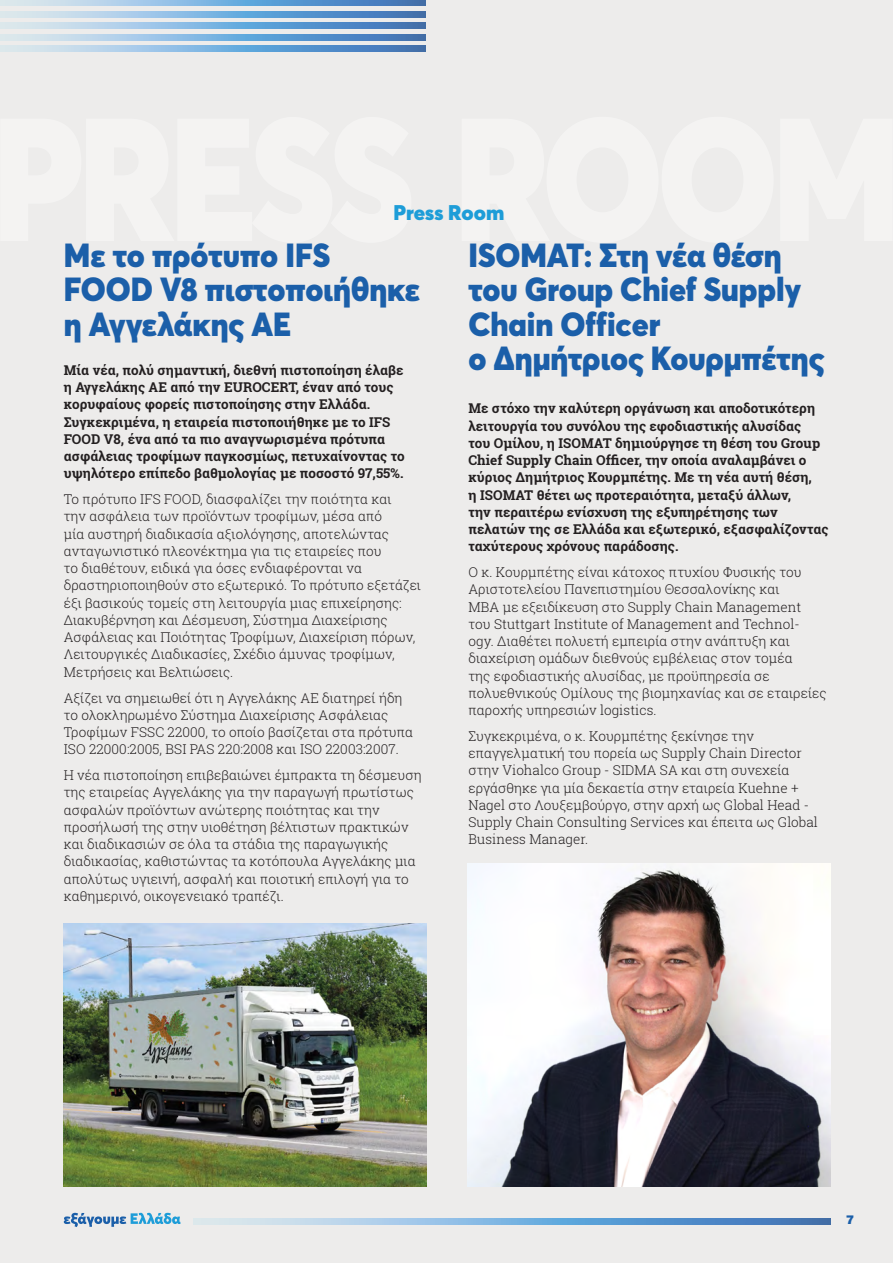
<style>
.page{position:relative;width:893px;height:1263px;background:#edeceb}
.page>*{position:absolute;margin:0;border:0;box-sizing:border-box;transform-origin:0 0}
.t1{font:900 33px/34.5px "Averta";letter-spacing:-.005em;color:#1b5fa9;scale:.95 1}
.t2{font:900 21px "Averta";color:#1e9dd8}
.t3{font:300 13.5px/17.2px "Roboto Slab";letter-spacing:.005em;color:#231f20}
.t4{font:700 13.5px/17.2px "Roboto Slab";letter-spacing:.005em;color:#231f20}
.t5{font:900 12px "UB Helvetica";color:#1b5fa9}
</style>
<div class="page">
<svg style="left:0;top:0;width:426px;height:6px"></svg>
<svg style="left:0;top:23px;width:426px;height:6px"></svg>
<svg style="left:0;top:46px;width:426px;height:5px"></svg>
<svg style="left:0;top:11px;width:426px;height:6px"></svg>
<svg style="left:0;top:34px;width:426px;height:6px"></svg>
<svg style="left:64px;top:1213px;width:117px;height:14px"></svg>
<svg style="left:194px;top:1219px;width:637px;height:5px"></svg>
<img style="left:468px;top:864px;width:363px;height:322px">
<img style="left:63px;top:923px;width:363px;height:263px">
<h2 class="t2" style="left:393px;top:199px;width:112px">Press Room</h2>
<h1 class="t1" style="left:64px;top:237px;width:376px">Mε το πρότυπο IFS<br>FOOD V8 πιστοποιήθηκε η Αγγελάκης ΑΕ</h1>
<h1 class="t1" style="left:468px;top:237px;width:376px">ISOMAT: Στη νέα θέση του Group Chief Supply<br>Chain Officer<br>ο Δημήτριος Κουρμπέτης</h1>
<p class="t4" style="left:64px;top:361px;width:342px">Μία νέα, πολύ σημαντική, διεθνή πιστοποίηση έλαβε η Αγγελάκης ΑΕ από την EUROCERT, έναν από τους κορυφαίους φορείς πιστοποίησης στην Ελλάδα.<br>Συγκεκριμένα, η εταιρεία πιστοποιήθηκε με το IFS FOOD V8, ένα από τα πιο αναγνωρισμένα πρότυπα ασφάλειας τροφίμων παγκοσμίως, πετυχαίνοντας το υψηλότερο επίπεδο βαθμολογίας με ποσοστό 97,55%.</p>
<p class="t3" style="left:64px;top:490px;width:359px">To πρότυπο IFS FOOD, διασφαλίζει την ποιότητα και<br>την ασφάλεια των προϊόντων τροφίμων, μέσα από<br>μία αυστηρή διαδικασία αξιολόγησης, αποτελώντας ανταγωνιστικό πλεονέκτημα για τις εταιρείες που<br>το διαθέτουν, ειδικά για όσες ενδιαφέρονται να δραστηριοποιηθούν στο εξωτερικό. Το πρότυπο εξετάζει έξι βασικούς τομείς στη λειτουργία μιας επιχείρησης:<br>Διακυβέρνηση και Δέσμευση, Σύστημα Διαχείρισης Ασφάλειας και Ποιότητας Τροφίμων, Διαχείριση πόρων, Λειτουργικές Διαδικασίες, Σχέδιο άμυνας τροφίμων, Μετρήσεις και Βελτιώσεις.</p>
<p class="t3" style="left:64px;top:689px;width:351px">Αξίζει να σημειωθεί ότι η Αγγελάκης ΑΕ διατηρεί ήδη το ολοκληρωμένο Σύστημα Διαχείρισης Ασφάλειας Τροφίμων FSSC 22000, το οποίο βασίζεται στα πρότυπα ISO 22000:2005, BSI PAS 220:2008 και ISO 22003:2007.</p>
<p class="t3" style="left:64px;top:766px;width:359px">Η νέα πιστοποίηση επιβεβαιώνει έμπρακτα τη δέσμευση της εταιρείας Αγγελάκης για την παραγωγή πρωτίστως ασφαλών προϊόντων ανώτερης ποιότητας και την προσήλωσή της στην υιοθέτηση βέλτιστων πρακτικών και διαδικασιών σε όλα τα στάδια της παραγωγικής διαδικασίας, καθιστώντας τα κοτόπουλα Αγγελάκης μια απολύτως υγιεινή, ασφαλή και ποιοτική επιλογή για το καθημερινό, οικογενειακό τραπέζι.</p>
<p class="t4" style="left:468px;top:400px;width:362px">Με στόχο την καλύτερη οργάνωση και αποδοτικότερη λειτουργία του συνόλου της εφοδιαστικής αλυσίδας<br>του Ομίλου, η ISOMAT δημιούργησε τη θέση του Group Chief Supply Chain Officer, την οποία αναλαμβάνει ο κύριος Δημήτριος Κουρμπέτης. Με τη νέα αυτή θέση,<br>η ISOMAT θέτει ως προτεραιότητα, μεταξύ άλλων,<br>την περαιτέρω ενίσχυση της εξυπηρέτησης των πελατών της σε Ελλάδα και εξωτερικό, εξασφαλίζοντας ταχύτερους χρόνους παράδοσης.</p>
<p class="t3" style="left:468px;top:563px;width:360px">Ο κ. Κουρμπέτης είναι κάτοχος πτυχίου Φυσικής του Αριστοτελείου Πανεπιστημίου Θεσσαλονίκης και<br>MBA με εξειδίκευση στο Supply Chain Management του Stuttgart Institute of Management and Technol&shy;ogy. Διαθέτει πολυετή εμπειρία στην ανάπτυξη και διαχείριση ομάδων διεθνούς εμβέλειας στον τομέα<br>της εφοδιαστικής αλυσίδας, με προϋπηρεσία σε πολυεθνικούς Ομίλους της βιομηχανίας και σε εταιρείες παροχής υπηρεσιών logistics.</p>
<p class="t3" style="left:468px;top:727px;width:351px">Συγκεκριμένα, ο κ. Κουρμπέτης ξεκίνησε την επαγγελματική του πορεία ως Supply Chain Director στην Viohalco Group - SIDMA SA και στη συνεχεία εργάσθηκε για μία δεκαετία στην εταιρεία Kuehne + Nagel στο Λουξεμβούργο, στην αρχή ως Global Head - Supply Chain Consulting Services και έπειτα ως Global Business Manager.</p>
<p class="t5" style="left:846px;top:1212px;width:10px">7</p>
</div>
